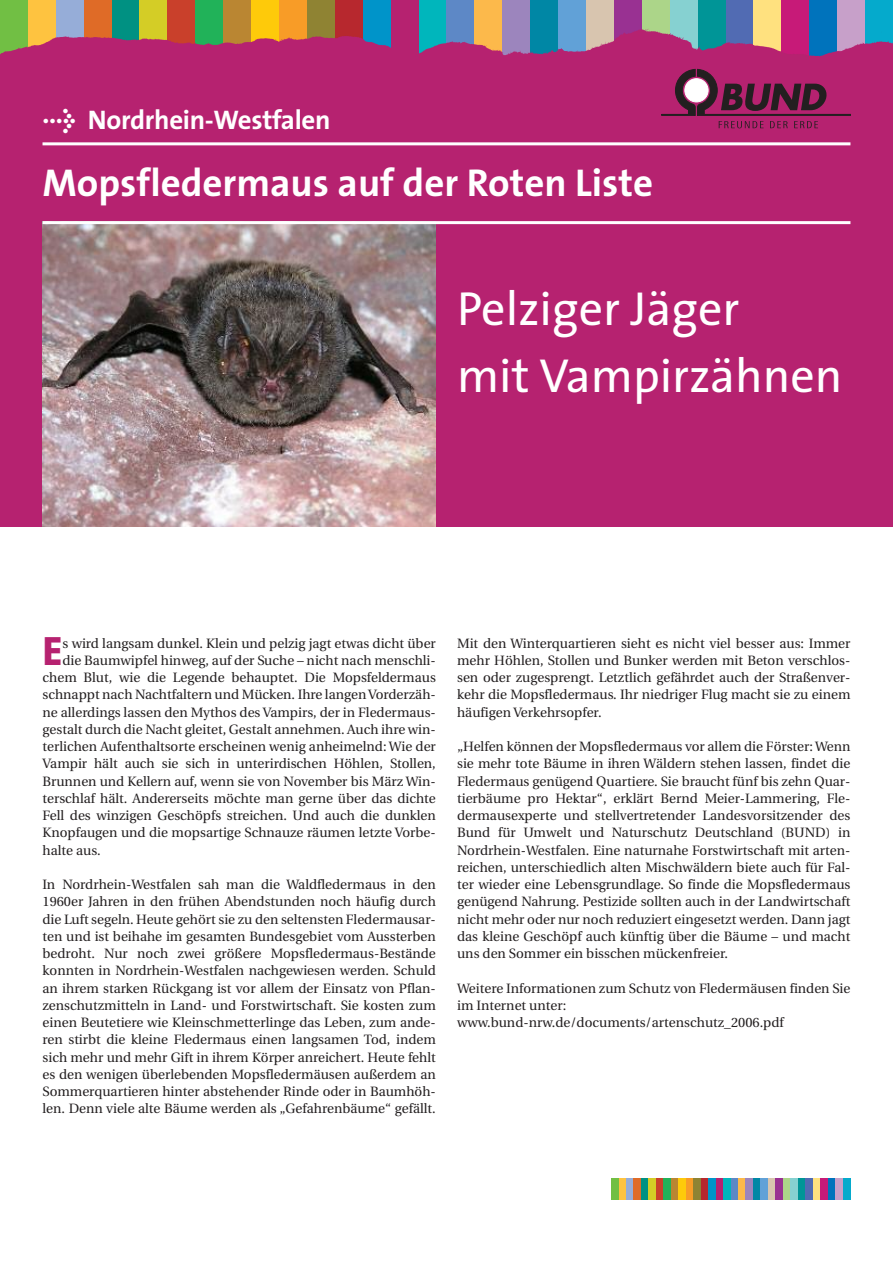
<style>
.page{position:relative;width:893px;height:1263px;background:#fff}
.page>*{position:absolute;margin:0;border:0;box-sizing:border-box;transform-origin:0 0}
.t1{font:48px/67.5px "The Sans";color:#fff}
.t2{font:800 41.25px "The Sans";color:#b62270}
.t3{font:700 39px "The Sans";color:#fff}
.t4{font:700 27px "The Sans";letter-spacing:-.01em;color:#fff}
.t5{font:13.5px/17.2px "Utopia";color:#231f20;text-align:justify}
.s1{font-family:"Meta Plus"}
</style>
<div class="page">
<img style="left:0;top:0;width:893px;height:131px">
<div style="left:0;top:131px;width:893px;height:396px;background:#b62270"></div>
<hr style="left:43px;top:142px;width:807px;height:3px;background:#fff">
<svg style="left:661px;top:69px;width:189px;height:59px;background:#8f2a5f"></svg>
<img style="left:43px;top:224px;width:393px;height:303px">
<div style="left:618px;top:1178px;width:8px;height:21px;background:#fec340"></div>
<div style="left:611px;top:1178px;width:7px;height:21px;background:#71bf44"></div>
<div style="left:626px;top:1178px;width:7px;height:21px;background:#96add8"></div>
<div style="left:633px;top:1178px;width:8px;height:21px;background:#df6b27"></div>
<div style="left:641px;top:1178px;width:7px;height:21px;background:#009182"></div>
<div style="left:648px;top:1178px;width:8px;height:21px;background:#d4cd26"></div>
<div style="left:656px;top:1178px;width:7px;height:21px;background:#c9402b"></div>
<div style="left:663px;top:1178px;width:8px;height:21px;background:#21b259"></div>
<div style="left:671px;top:1178px;width:7px;height:21px;background:#ba8632"></div>
<div style="left:678px;top:1178px;width:8px;height:21px;background:#feca0a"></div>
<div style="left:686px;top:1178px;width:7px;height:21px;background:#f89c27"></div>
<div style="left:693px;top:1178px;width:8px;height:21px;background:#8f8333"></div>
<div style="left:701px;top:1178px;width:7px;height:21px;background:#b7282e"></div>
<div style="left:708px;top:1178px;width:8px;height:21px;background:#0094c9"></div>
<div style="left:716px;top:1178px;width:7px;height:21px;background:#b62270"></div>
<div style="left:723px;top:1178px;width:8px;height:21px;background:#00b6bc"></div>
<div style="left:731px;top:1178px;width:7px;height:21px;background:#5d88c6"></div>
<div style="left:738px;top:1178px;width:8px;height:21px;background:#fcb94b"></div>
<div style="left:746px;top:1178px;width:7px;height:21px;background:#9c85bd"></div>
<div style="left:753px;top:1178px;width:8px;height:21px;background:#0087a5"></div>
<div style="left:761px;top:1178px;width:7px;height:21px;background:#61a1d7"></div>
<div style="left:768px;top:1178px;width:8px;height:21px;background:#d8c5af"></div>
<div style="left:776px;top:1178px;width:7px;height:21px;background:#993192"></div>
<div style="left:783px;top:1178px;width:8px;height:21px;background:#acd589"></div>
<div style="left:791px;top:1178px;width:7px;height:21px;background:#86d1d1"></div>
<div style="left:798px;top:1178px;width:8px;height:21px;background:#009597"></div>
<div style="left:806px;top:1178px;width:7px;height:21px;background:#516bb3"></div>
<div style="left:813px;top:1178px;width:7px;height:21px;background:#ffe17f"></div>
<div style="left:820px;top:1178px;width:8px;height:21px;background:#c71a78"></div>
<div style="left:828px;top:1178px;width:7px;height:21px;background:#0073bc"></div>
<div style="left:835px;top:1178px;width:8px;height:21px;background:#c7a0c9"></div>
<div style="left:843px;top:1178px;width:7px;height:21px;background:#05aacc"></div>
<hr style="left:43px;top:221px;width:807px;height:3px;background:#fff">
<h3 class="t4" style="left:43px;top:109px;width:290px"><span class="s1">&gt;</span> Nordrhein-Westfalen</h3>
<h3 class="t3" style="left:43px;top:168px;width:612px">Mopsfledermaus auf der Roten Liste</h3>
<h1 class="t1" style="left:457px;top:279px;width:387px">Pelziger Jäger<br>mit Vampirzähnen</h1>
<h2 class="t2" style="left:43px;top:635px;width:22px">E</h2>
<p class="t5" style="left:63px;top:635px;width:375px">s wird langsam dunkel. Klein und pelzig jagt etwas dicht über</p>
<p class="t5" style="left:63px;top:653px;width:375px">die Baumwipfel hinweg, auf der Suche – nicht nach menschli-</p>
<p class="t5" style="left:43px;top:670px;width:395px">chem Blut, wie die Legende behauptet. Die Mopsfeldermaus</p>
<p class="t5" style="left:43px;top:687px;width:395px">schnappt nach Nachtfaltern und Mücken. Ihre langenVorderzäh-</p>
<p class="t5" style="left:43px;top:704px;width:395px">ne allerdings lassen den Mythos des Vampirs, der in Fledermaus-</p>
<p class="t5" style="left:43px;top:722px;width:395px">gestalt durch die Nacht gleitet, Gestalt annehmen. Auch ihre win-</p>
<p class="t5" style="left:43px;top:739px;width:395px">terlichen Aufenthaltsorte erscheinen wenig anheimelnd: Wie der</p>
<p class="t5" style="left:43px;top:756px;width:395px">Vampir hält auch sie sich in unterirdischen Höhlen, Stollen,</p>
<p class="t5" style="left:43px;top:773px;width:395px">Brunnen und Kellern auf, wenn sie von November bis März Win-</p>
<p class="t5" style="left:43px;top:791px;width:395px">terschlaf hält. Andererseits möchte man gerne über das dichte</p>
<p class="t5" style="left:43px;top:808px;width:395px">Fell des winzigen Geschöpfs streichen. Und auch die dunklen</p>
<p class="t5" style="left:43px;top:825px;width:395px">Knopfaugen und die mopsartige Schnauze räumen letzte Vorbe-</p>
<p class="t5" style="left:43px;top:842px;width:60px">halte aus.</p>
<p class="t5" style="left:43px;top:877px;width:395px">In Nordrhein-Westfalen sah man die Waldfledermaus in den 1960er Jahren in den frühen Abendstunden noch häufig durch die Luft segeln. Heute gehört sie zu den seltensten Fledermausar&shy;ten und ist beihahe im gesamten Bundesgebiet vom Aussterben bedroht. Nur noch zwei größere Mopsfledermaus-Bestände konnten in Nordrhein-Westfalen nachgewiesen werden. Schuld an ihrem starken Rückgang ist vor allem der Einsatz von Pflan&shy;zenschutzmitteln in Land- und Forstwirtschaft. Sie kosten zum einen Beutetiere wie Kleinschmetterlinge das Leben, zum ande&shy;ren stirbt die kleine Fledermaus einen langsamen Tod, indem sich mehr und mehr Gift in ihrem Körper anreichert. Heute fehlt es den wenigen überlebenden Mopsfledermäusen außerdem an Sommerquartieren hinter abstehender Rinde oder in Baumhöh&shy;len. Denn viele alte Bäume werden als „Gefahrenbäume“ gefällt.</p>
<p class="t5" style="left:457px;top:635px;width:395px">Mit den Winterquartieren sieht es nicht viel besser aus: Immer mehr Höhlen, Stollen und Bunker werden mit Beton verschlos&shy;sen oder zugesprengt. Letztlich gefährdet auch der Straßenver&shy;kehr die Mopsfledermaus. Ihr niedriger Flug macht sie zu einem häufigen Verkehrsopfer.</p>
<p class="t5" style="left:457px;top:739px;width:395px">„Helfen können der Mopsfledermaus vor allem die Förster:Wenn sie mehr tote Bäume in ihren Wäldern stehen lassen, findet die Fledermaus genügend Quartiere. Sie braucht fünf bis zehn Quar&shy;tierbäume pro Hektar“, erklärt Bernd Meier-Lammering, Fle&shy;dermausexperte und stellvertretender Landesvorsitzender des Bund für Umwelt und Naturschutz Deutschland (BUND) in Nordrhein-Westfalen. Eine naturnahe Forstwirtschaft mit arten&shy;reichen, unterschiedlich alten Mischwäldern biete auch für Fal&shy;ter wieder eine Lebensgrundlage. So finde die Mopsfledermaus genügend Nahrung. Pestizide sollten auch in der Landwirtschaft nicht mehr oder nur noch reduziert eingesetzt werden. Dann jagt das kleine Geschöpf auch künftig über die Bäume – und macht uns den Sommer ein bisschen mückenfreier.</p>
<p class="t5" style="left:457px;top:980px;width:395px;text-align:left">Weitere Informationen zum Schutz von Fledermäusen finden Sie im Internet unter: www.bund-nrw.de/documents/artenschutz_2006.pdf</p>
</div>
